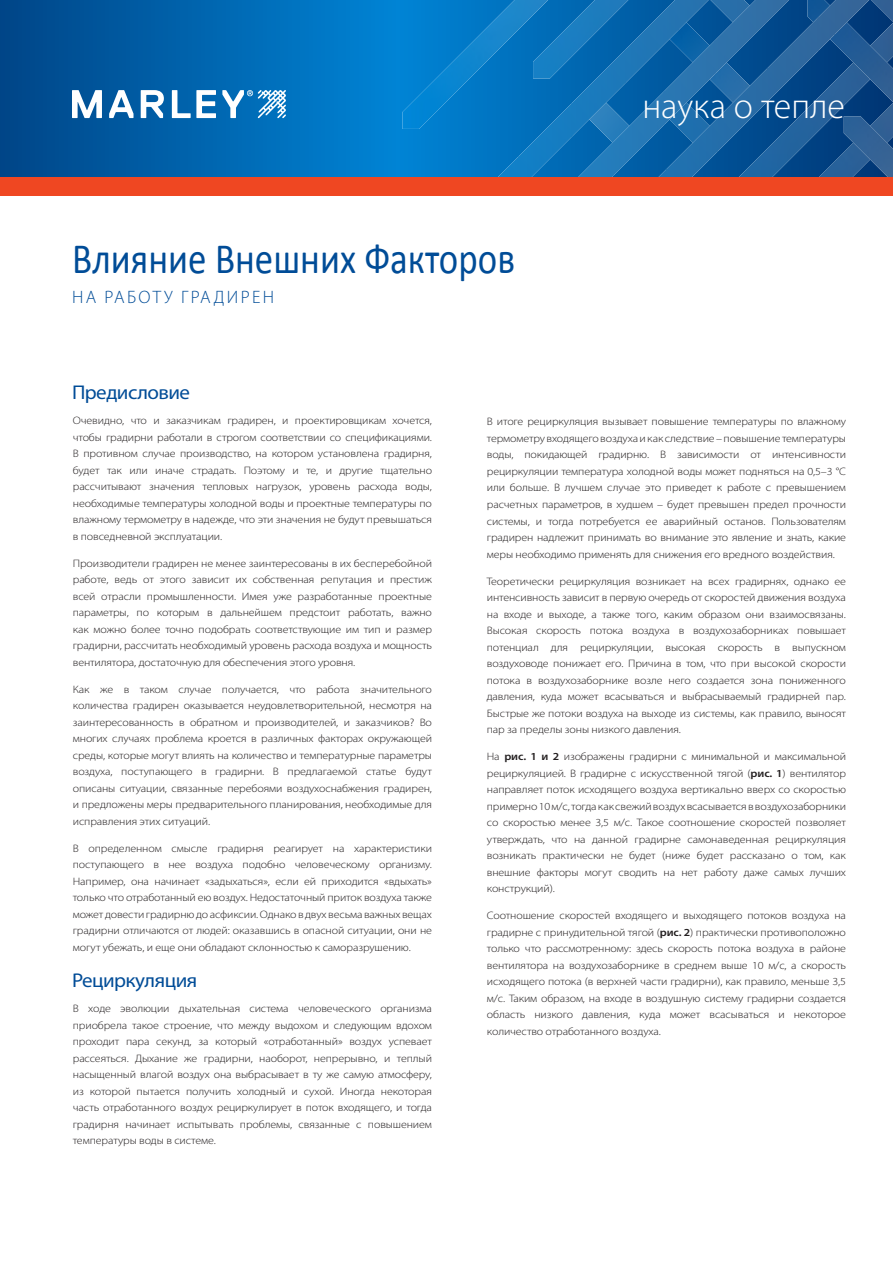
<style>
.page{position:relative;width:893px;height:1263px;background:#fff}
.page>*{position:absolute;margin:0;border:0;box-sizing:border-box;transform-origin:0 0}
.t1{font:43.5px "Calibri";color:#004c97;scale:.85 1}
.t2{font:300 36px "Myriad Pro";color:#fff}
.Paragraph_Title{font:19.95px "Myriad Pro";letter-spacing:-.025em;color:#004c97;scale:1.05 1}
.t3{font:300 18px "Myriad Pro";letter-spacing:.13em;color:#004c97}
.body{font:300 10.8px/16.5px "Myriad Pro";letter-spacing:-.01em;color:#231f20;text-align:justify;scale:1.11 1}
.s1{font-weight:600}
</style>
<div class="page">
<svg style="left:0;top:0;width:807px;height:177px"></svg>
<img style="left:402px;top:0;width:146px;height:129px">
<img style="left:533px;top:0;width:92px;height:79px">
<img style="left:679px;top:22px;width:37px;height:81px">
<img style="left:589px;top:137px;width:24px;height:5px">
<img style="left:710px;top:0;width:4px;height:22px">
<img style="left:766px;top:0;width:23px;height:23px">
<img style="left:714px;top:0;width:52px;height:75px">
<img style="left:663px;top:40px;width:52px;height:85px">
<img style="left:613px;top:91px;width:51px;height:85px">
<img style="left:575px;top:142px;width:39px;height:35px">
<img style="left:679px;top:0;width:30px;height:31px">
<img style="left:625px;top:0;width:54px;height:84px">
<img style="left:731px;top:0;width:55px;height:15px">
<img style="left:571px;top:49px;width:55px;height:88px">
<img style="left:518px;top:103px;width:54px;height:74px">
<img style="left:495px;top:156px;width:24px;height:21px">
<img style="left:412px;top:173px;width:54px;height:4px">
<img style="left:736px;top:23px;width:157px;height:154px">
<img style="left:807px;top:0;width:86px;height:102px">
<img style="left:816px;top:103px;width:77px;height:74px">
<img style="left:844px;top:116px;width:49px;height:61px">
<img style="left:818px;top:0;width:51px;height:35px">
<img style="left:767px;top:17px;width:52px;height:85px">
<img style="left:716px;top:67px;width:52px;height:86px">
<img style="left:818px;top:34px;width:17px;height:18px">
<img style="left:666px;top:118px;width:52px;height:59px">
<svg style="left:656px;top:168px;width:11px;height:9px"></svg>
<div style="left:0;top:177px;width:893px;height:19px;background:#ef4722"></div>
<svg style="left:72px;top:90px;width:30px;height:28px"></svg>
<svg style="left:109px;top:90px;width:25px;height:28px"></svg>
<svg style="left:141px;top:90px;width:23px;height:28px"></svg>
<svg style="left:172px;top:90px;width:44px;height:28px"></svg>
<svg style="left:222px;top:90px;width:64px;height:28px"></svg>
<p class="t1" style="left:72px;top:231px;width:523px">Влияние Внешних Факторов</p>
<p class="t3" style="left:72px;top:286px;width:203px">НА РАБОТУ ГРАДИРЕН</p>
<p class="t2" style="left:642px;top:85px;width:204px">наука о тепле</p>
<p class="Paragraph_Title" style="left:72px;top:380px;width:114px">Предисловие</p>
<p class="body" style="left:73px;top:412px;width:325px">Очевидно, что и заказчикам градирен, и проектировщикам хочется, чтобы градирни работали в строгом соответствии со спецификациями.<br>В противном случае производство, на котором установлена градирня, будет так или иначе страдать. Поэтому и те, и другие тщательно рассчитывают значения тепловых нагрузок, уровень расхода воды, необходимые температуры холодной воды и проектные температуры по влажному термометру в надежде, что эти значения не будут превышаться в повседневной эксплуатации.</p>
<p class="body" style="left:73px;top:555px;width:325px">Производители градирен не менее заинтересованы в их бесперебойной работе, ведь от этого зависит их собственная репутация и престиж всей отрасли промышленности. Имея уже разработанные проектные параметры, по которым в дальнейшем предстоит работать, важно как можно более точно подобрать соответствующие им тип и размер градирни, рассчитать необходимый уровень расхода воздуха и мощность вентилятора, достаточную для обеспечения этого уровня.</p>
<p class="body" style="left:73px;top:681px;width:325px">Как же в таком случае получается, что работа значительного количества градирен оказывается неудовлетворительной, несмотря на заинтересованность в обратном и производителей, и заказчиков? Во многих случаях проблема кроется в различных факторах окружающей среды, которые могут влиять на количество и температурные параметры воздуха, поступающего в градирни. В предлагаемой статье будут описаны ситуации, связанные перебоями воздухоснабжения градирен, и предложены меры предварительного планирования, необходимые для исправления этих ситуаций.</p>
<p class="body" style="left:73px;top:840px;width:325px">В определенном смысле градирня реагирует на характеристики поступающего в нее воздуха подобно человеческому организму.<br>Например, она начинает «задыхаться», если ей приходится «вдыхать» только что отработанный ею воздух. Недостаточный приток воздуха также может довести градирню до асфиксии. Однако в двух весьма важных вещах градирни отличаются от людей: оказавшись в опасной ситуации, они не могут убежать, и еще они обладают склонностью к саморазрушению.</p>
<p class="Paragraph_Title" style="left:72px;top:967px;width:121px">Рециркуляция</p>
<p class="body" style="left:73px;top:1000px;width:325px">В ходе эволюции дыхательная система человеческого организма приобрела такое строение, что между выдохом и следующим вдохом проходит пара секунд, за который «отработанный» воздух успевает рассеяться. Дыхание же градирни, наоборот, непрерывно, и теплый насыщенный влагой воздух она выбрасывает в ту же самую атмосферу, из которой пытается получить холодный и сухой. Иногда некоторая часть отработанного воздух рециркулирует в поток входящего, и тогда градирня начинает испытывать проблемы, связанные с повышением температуры воды в системе.</p>
<p class="body" style="left:487px;top:413px;width:325px">В итоге рециркуляция вызывает повышение температуры по влажному термометру входящего воздуха и как следствие – повышение температуры воды, покидающей градирню. В зависимости от интенсивности рециркуляции температура холодной воды может подняться на 0,5–3 °С или больше. В лучшем случае это приведет к работе с превышением расчетных параметров, в худшем – будет превышен предел прочности системы, и тогда потребуется ее аварийный останов. Пользователям градирен надлежит принимать во внимание это явление и знать, какие меры необходимо применять для снижения его вредного воздействия.</p>
<p class="body" style="left:487px;top:572px;width:325px">Теоретически рециркуляция возникает на всех градирнях, однако ее интенсивность зависит в первую очередь от скоростей движения воздуха на входе и выходе, а также того, каким образом они взаимосвязаны.<br>Высокая скорость потока воздуха в воздухозаборниках повышает потенциал для рециркуляции, высокая скорость в выпускном воздуховоде понижает его. Причина в том, что при высокой скорости потока в воздухозаборнике возле него создается зона пониженного давления, куда может всасываться и выбрасываемый градирней пар.<br>Быстрые же потоки воздуха на выходе из системы, как правило, выносят пар за пределы зоны низкого давления.</p>
<p class="body" style="left:487px;top:748px;width:325px">На <span class="s1">рис. 1 и 2</span> изображены градирни с минимальной и максимальной рециркуляцией. В градирне с искусственной тягой (<span class="s1">рис. 1</span>) вентилятор направляет поток исходящего воздуха вертикально вверх со скоростью примерно 10 м/с, тогда как свежий воздух всасывается в воздухозаборники со скоростью менее 3,5 м/с. Такое соотношение скоростей позволяет утверждать, что на данной градирне самонаведенная рециркуляция возникать практически не будет (ниже будет рассказано о том, как внешние факторы могут сводить на нет работу даже самых лучших конструкций).</p>
<p class="body" style="left:487px;top:907px;width:325px">Соотношение скоростей входящего и выходящего потоков воздуха на градирне с принудительной тягой (<span class="s1">рис. 2</span>) практически противоположно только что рассмотренному: здесь скорость потока воздуха в районе вентилятора на воздухозаборнике в среднем выше 10 м/с, а скорость исходящего потока (в верхней части градирни), как правило, меньше 3,5 м/с. Таким образом, на входе в воздушную систему градирни создается область низкого давления, куда может всасываться и некоторое количество отработанного воздуха.</p>
</div>
